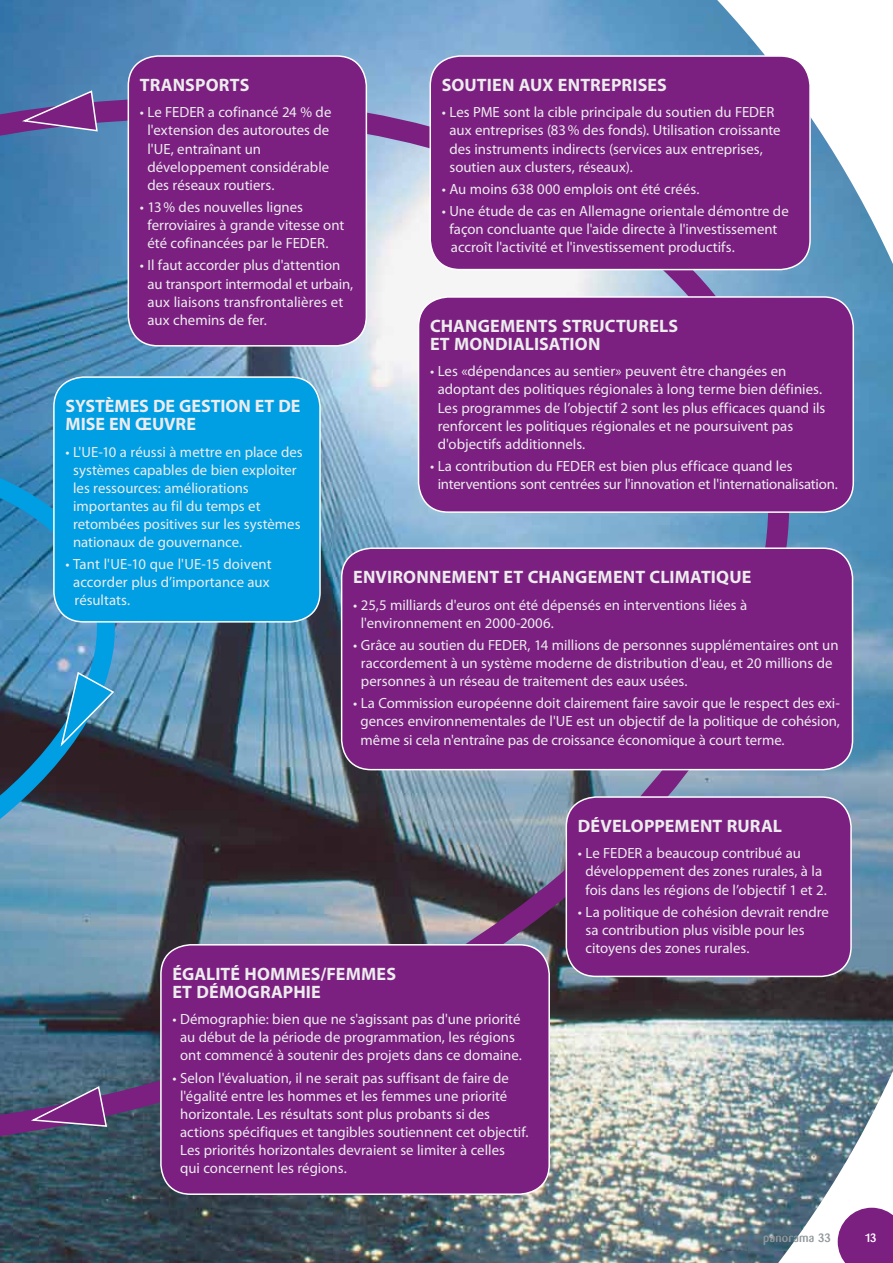
<style>
.page{position:relative;width:893px;height:1263px;background:#fff}
.page>*{position:absolute;margin:0;border:0;box-sizing:border-box;transform-origin:0 0}
.t1{font:700 18px/18px "Myriad Pro";letter-spacing:.005em;color:#ececed}
.t2{font:14.85px/18px "Myriad Pro";color:#ececed}
.t3{font:500 12px "Barmeno";letter-spacing:.02em;color:#90989c}
.t4{font:500 12px "Barmeno";color:#fff}
</style>
<div class="page">
<img style="left:0;top:0;width:893px;height:1263px">
<img style="left:0;top:38px;width:838px;height:1169px">
<svg style="left:0;top:415px;width:136px;height:590px;background:#5181a0"></svg>
<svg style="left:60px;top:671px;width:55px;height:75px;background:#378ab4"></svg>
<svg style="left:32px;top:1085px;width:76px;height:43px;background:#704d86"></svg>
<svg style="left:838px;top:1208px;width:55px;height:55px;background:#89378e"></svg>
<div style="left:430px;top:56px;width:380px;height:214px;background:#7b1f81;border-radius:30px"></div>
<div style="left:429px;top:55px;width:382px;height:215px;border:2px solid #fff;border-radius:30px"></div>
<div style="left:54px;top:377px;width:266px;height:245px;background:#009ee3;border-radius:30px"></div>
<div style="left:53px;top:376px;width:268px;height:247px;border:2px solid #fff;border-radius:30px"></div>
<div style="left:419px;top:297px;width:434px;height:215px;background:#7b1f81;border-radius:30px"></div>
<div style="left:418px;top:296px;width:436px;height:217px;border:2px solid #fff;border-radius:30px"></div>
<div style="left:342px;top:548px;width:510px;height:222px;background:#7b1f81;border-radius:30px"></div>
<div style="left:341px;top:547px;width:512px;height:223px;border:2px solid #fff;border-radius:30px"></div>
<div style="left:566px;top:797px;width:285px;height:179px;background:#7b1f81;border-radius:30px"></div>
<div style="left:566px;top:796px;width:286px;height:181px;border:2px solid #fff;border-radius:30px"></div>
<div style="left:161px;top:945px;width:388px;height:249px;background:#7b1f81;border-radius:30px"></div>
<div style="left:160px;top:944px;width:390px;height:251px;border:2px solid #fff;border-radius:30px"></div>
<div style="left:128px;top:56px;width:238px;height:290px;background:#7b1f81;border-radius:30px"></div>
<div style="left:128px;top:55px;width:239px;height:292px;border:2px solid #fff;border-radius:30px"></div>
<svg style="left:23px;top:89px;width:76px;height:43px;background:#72589e"></svg>
<p class="t1" style="left:140px;top:76px;width:111px">TRANSPORTS</p>
<p class="t2" style="left:147px;top:104px;width:185px;text-indent:-8px">• Le FEDER a cofinancé 24 % de l'extension des autoroutes de l'UE, entraînant un développement considérable des réseaux routiers.</p>
<p class="t2" style="left:147px;top:198px;width:198px;text-indent:-8px">• 13% des nouvelles lignes ferroviaires à grande vitesse ont été cofinancées par le FEDER.</p>
<p class="t2" style="left:147px;top:257px;width:207px;text-indent:-8px">• Il faut accorder plus d'attention au transport intermodal et urbain, aux liaisons transfrontalières et aux chemins de fer.</p>
<p class="t1" style="left:442px;top:76px;width:227px">SOUTIEN AUX ENTREPRISES</p>
<p class="t2" style="left:449px;top:104px;width:333px;text-indent:-8px">• Les PME sont la cible principale du soutien du FEDER aux entreprises (83% des fonds). Utilisation croissante des instruments indirects (services aux entreprises, soutien aux clusters, réseaux).</p>
<p class="t2" style="left:442px;top:180px;width:259px">• Au moins 638 000 emplois ont été créés.</p>
<p class="t2" style="left:449px;top:203px;width:341px;text-indent:-8px">• Une étude de cas en Allemagne orientale démontre de façon concluante que l'aide directe à l'investissement accroît l'activité et l'investissement productifs.</p>
<p class="t1" style="left:430px;top:317px;width:250px">CHANGEMENTS STRUCTURELS<br>ET MONDIALISATION</p>
<p class="t2" style="left:438px;top:363px;width:389px;text-indent:-8px">• Les «dépendances au sentier» peuvent être changées en adoptant des politiques régionales à long terme bien définies.<br>Les programmes de l’objectif 2 sont les plus efficaces quand ils renforcent les politiques régionales et ne poursuivent pas d'objectifs additionnels.</p>
<p class="t2" style="left:438px;top:457px;width:402px;text-indent:-8px">• La contribution du FEDER est bien plus efficace quand les interventions sont centrées sur l'innovation et l'internationalisation.</p>
<p class="t1" style="left:65px;top:397px;width:237px">SYSTÈMES DE GESTION ET DE<br>MISE EN ŒUVRE</p>
<p class="t2" style="left:73px;top:443px;width:231px;text-indent:-8px">• L'UE-10 a réussi à mettre en place des systèmes capables de bien exploiter les ressources: améliorations importantes au fil du temps et retombées positives sur les systèmes nationaux de gouvernance.</p>
<p class="t2" style="left:73px;top:555px;width:200px;text-indent:-8px">• Tant l'UE-10 que l'UE-15 doivent accorder plus d’importance aux résultats.</p>
<p class="t1" style="left:353px;top:568px;width:400px">ENVIRONNEMENT ET CHANGEMENT CLIMATIQUE</p>
<p class="t2" style="left:361px;top:596px;width:388px;text-indent:-8px">• 25,5 milliards d'euros ont été dépensés en interventions liées à l'environnement en 2000-2006.</p>
<p class="t2" style="left:361px;top:636px;width:479px;text-indent:-8px">• Grâce au soutien du FEDER, 14 millions de personnes supplémentaires ont un raccordement à un système moderne de distribution d'eau, et 20 millions de personnes à un réseau de traitement des eaux usées.</p>
<p class="t2" style="left:361px;top:695px;width:481px;text-align:justify;text-indent:-7px">• La Commission européenne doit clairement faire savoir que le respect des exi&shy;gences environnementales de l'UE est un objectif de la politique de cohésion, même si cela n'entraîne pas de croissance économique à court terme.</p>
<p class="t1" style="left:172px;top:965px;width:225px">ÉGALITÉ HOMMES/FEMMES<br>ET DÉMOGRAPHIE</p>
<p class="t2" style="left:172px;top:1010px;width:351px;text-align:center">• Démographie: bien que ne s'agissant pas d'une priorité au début de la période de programmation, les régions ont commencé à soutenir des projets dans ce domaine.</p>
<p class="t2" style="left:180px;top:1069px;width:350px;text-indent:-8px">• Selon l'évaluation, il ne serait pas suffisant de faire de l'égalité entre les hommes et les femmes une priorité horizontale. Les résultats sont plus probants si des actions spécifiques et tangibles soutiennent cet objectif.<br>Les priorités horizontales devraient se limiter à celles qui concernent les régions.</p>
<p class="t1" style="left:578px;top:817px;width:206px">DÉVELOPPEMENT RURAL</p>
<p class="t2" style="left:585px;top:845px;width:243px;text-indent:-8px">• Le FEDER a beaucoup contribué au développement des zones rurales, à la fois dans les régions de l’objectif 1 et 2.</p>
<p class="t2" style="left:585px;top:903px;width:245px;text-indent:-8px">• La politique de cohésion devrait rendre sa contribution plus visible pour les citoyens des zones rurales.</p>
<p class="t3" style="left:763px;top:1230px;width:69px">panorama 33</p>
<p class="t4" style="left:865px;top:1231px;width:14px">13</p>
</div>
